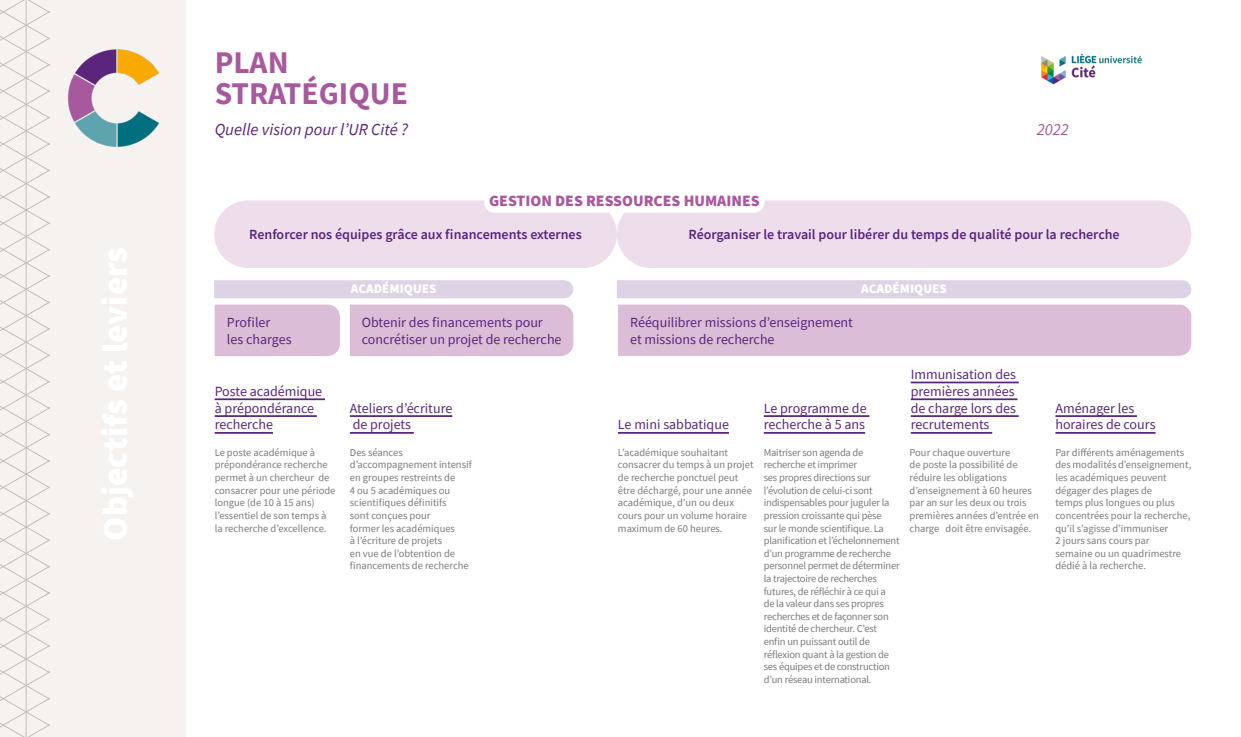
<style>
.page{position:relative;width:1241px;height:737px;background:#fff}
.page>*{position:absolute;margin:0;border:0;box-sizing:border-box;transform-origin:0 0}
.t1{font:700 31.5px/30.6px "Source Sans Pro";color:#a8599e}
.t2{font:italic 16.8px "Source Sans Pro";color:#5b257d}
.t3{font:italic 16.8px "Source Sans Pro";color:#a8599e}
.t4{font:900 15.75px "Source Sans Pro";color:#a8599e}
.t5{font:14px/16.8px "Source Sans Pro";color:#5b257d}
.t6{font:600 14px "Source Sans Pro";color:#5b257d}
.t7{font:900 13.12px "Source Sans Pro";color:#fff}
.t8{font:10.5px/12.6px "Source Sans Pro";color:#7c7b7b}
.t9{font:10.5px/12.6px "Source Sans Pro";letter-spacing:-.02em;color:#7c7b7b}
</style>
<div class="page">
<div style="left:0;top:0;width:186px;height:737px;background:#f5f2f0"></div>
<img style="left:68px;top:50px;width:91px;height:97px">
<img style="left:1041px;top:53px;width:101px;height:32px">
<svg style="left:0;top:0;width:50px;height:737px"></svg>
<hr style="left:26px;top:0;width:1px;height:737px;background:#1d1d1b">
<hr style="left:215px;top:398px;width:110px;height:2px;background:#5b257d">
<hr style="left:215px;top:415px;width:102px;height:2px;background:#5b257d">
<hr style="left:215px;top:432px;width:58px;height:2px;background:#5b257d">
<hr style="left:618px;top:432px;width:110px;height:2px;background:#5b257d">
<hr style="left:350px;top:415px;width:102px;height:2px;background:#5b257d">
<hr style="left:350px;top:432px;width:64px;height:2px;background:#5b257d">
<hr style="left:763px;top:415px;width:106px;height:2px;background:#5b257d">
<hr style="left:763px;top:432px;width:102px;height:2px;background:#5b257d">
<hr style="left:910px;top:381px;width:108px;height:2px;background:#5b257d">
<hr style="left:910px;top:398px;width:107px;height:2px;background:#5b257d">
<hr style="left:910px;top:415px;width:108px;height:2px;background:#5b257d">
<hr style="left:910px;top:432px;width:82px;height:2px;background:#5b257d">
<hr style="left:1055px;top:415px;width:81px;height:2px;background:#5b257d">
<hr style="left:1055px;top:432px;width:100px;height:2px;background:#5b257d">
<div style="left:215px;top:304px;width:125px;height:52px;background:#dcbdd8"></div>
<div style="left:618px;top:304px;width:573px;height:52px;background:#dcbdd8"></div>
<div style="left:350px;top:304px;width:223px;height:52px;background:#dcbdd8"></div>
<div style="left:214px;top:200px;width:402px;height:68px;background:#eedeec;border-radius:34px"></div>
<div style="left:616px;top:200px;width:575px;height:68px;background:#eedeec;border-radius:34px"></div>
<div style="left:484px;top:192px;width:280px;height:21px;background:#fff;border-radius:10px"></div>
<div style="left:214px;top:280px;width:359px;height:18px;background:#ded3e5"></div>
<div style="left:617px;top:280px;width:574px;height:18px;background:#ded3e5"></div>
<h1 class="t1" style="left:215px;top:47px;width:195px">PLAN<br>STRATÉGIQUE</h1>
<h2 class="t2" style="left:215px;top:119px;width:195px">Quelle vision pour l’UR Cité ?</h2>
<h2 class="t3" style="left:1036px;top:119px;width:34px">2022</h2>
<h3 class="t4" style="left:489px;top:190px;width:272px">GESTION DES RESSOURCES HUMAINES</h3>
<h3 class="t6" style="left:249px;top:226px;width:334px">Renforcer nos équipes grâce aux financements externes</h3>
<h3 class="t6" style="left:688px;top:226px;width:432px">Réorganiser le travail pour libérer du temps de qualité pour la recherche</h3>
<p class="t7" style="left:351px;top:279px;width:87px">ACADÉMIQUES</p>
<p class="t7" style="left:861px;top:279px;width:87px">ACADÉMIQUES</p>
<h3 class="t5" style="left:227px;top:314px;width:66px">Profiler<br>les charges</h3>
<h3 class="t5" style="left:630px;top:314px;width:224px">Rééquilibrer missions d’enseignement et missions de recherche</h3>
<h3 class="t5" style="left:362px;top:314px;width:201px">Obtenir des financements pour concrétiser un projet de recherche</h3>
<h3 class="t5" style="left:215px;top:382px;width:109px">Poste académique à prépondérance recherche</h3>
<h3 class="t5" style="left:350px;top:399px;width:104px">Ateliers d’écriture de projets</h3>
<h3 class="t5" style="left:763px;top:399px;width:104px">Le programme de recherche à 5 ans</h3>
<h3 class="t5" style="left:618px;top:416px;width:112px">Le mini sabbatique</h3>
<h3 class="t5" style="left:910px;top:366px;width:107px;text-align:justify">Immunisation des premières années de charge lors des recrutements</h3>
<h3 class="t5" style="left:1055px;top:399px;width:102px">Aménager les horaires de cours</h3>
<p class="t8" style="left:215px;top:446px;width:122px">Le poste académique à prépondérance recherche permet à un chercheur de consacrer pour une période longue (de 10 à 15 ans) l’essentiel de son temps à la recherche d’excellence.</p>
<p class="t8" style="left:350px;top:446px;width:123px">Des séances d’accompagnement intensif en groupes restreints de<br>4 ou 5 académiques ou scientifiques définitifs<br>sont conçues pour<br>former les académiques<br>à l’écriture de projets<br>en vue de l’obtention de financements de recherche</p>
<p class="t8" style="left:618px;top:446px;width:137px">L’académique souhaitant consacrer du temps à un projet de recherche ponctuel peut être déchargé, pour une année académique, d’un ou deux cours pour un volume horaire maximum de 60 heures.</p>
<p class="t9" style="left:763px;top:446px;width:137px">Maitriser son agenda de recherche et imprimer<br>ses propres directions sur l’évolution de celui-ci sont indispensables pour juguler la pression croissante qui pèse<br>sur le monde scientifique. La planification et l’échelonnement d’un programme de recherche personnel permet de déterminer la trajectoire de recherches futures, de réfléchir à ce qui a<br>de la valeur dans ses propres recherches et de façonner son identité de chercheur. C’est enfin un puissant outil de réflexion quant à la gestion de ses équipes et de construction d’un réseau international.</p>
<p class="t8" style="left:909px;top:446px;width:131px">Pour chaque ouverture<br>de poste la possibilité de réduire les obligations d’enseignement à 60 heures par an sur les deux ou trois premières années d’entrée en charge doit être envisagée.</p>
<p class="t8" style="left:1055px;top:446px;width:137px">Par différents aménagements des modalités d’enseignement, les académiques peuvent dégager des plages de<br>temps plus longues ou plus concentrées pour la recherche, qu’il s’agisse d’immuniser<br>2 jours sans cours par<br>semaine ou un quadrimestre dédié à la recherche.</p>
</div>
